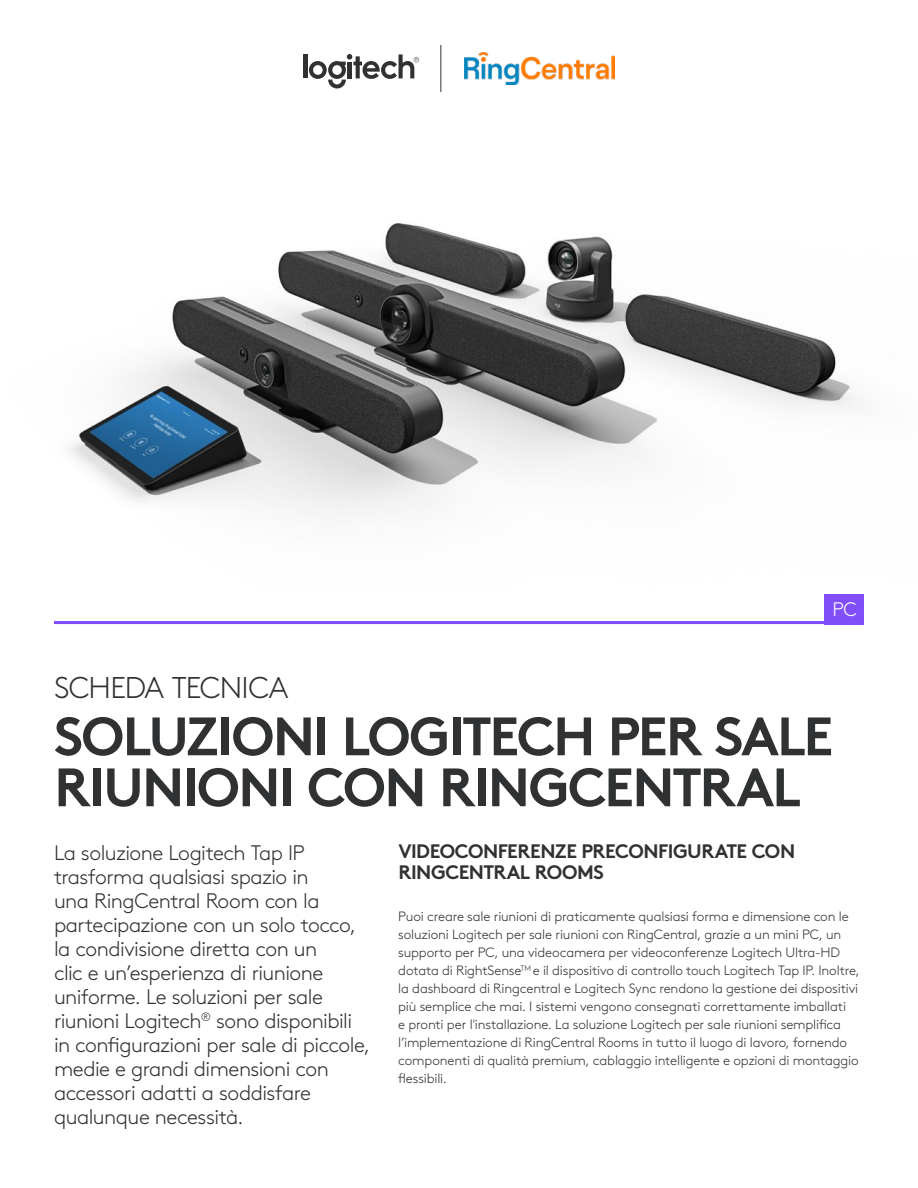
<style>
.page{position:relative;width:918px;height:1188px;background:#fff}
.page>*{position:absolute;margin:0;border:0;box-sizing:border-box;transform-origin:0 0}
.t1{font:700 54px/51px "Brown Pro";letter-spacing:-.03em;color:#2f3132}
.t2{font:300 30px "Brown Pro";letter-spacing:-.03em;color:#2f3132}
.t3{font:300 21px/24px "Brown Pro";letter-spacing:-.025em;color:#2f3132}
.t4{font:700 19.5px/21px "Brown Pro";letter-spacing:-.025em;color:#2f3132}
.t5{font:300 19.5px "Brown Pro";color:#fff}
.t6{font:300 13.5px/18px "Brown Pro";letter-spacing:-.01em;color:#2f3132}
</style>
<div class="page">
<div style="left:825px;top:594px;width:39px;height:30px;background:#814efa"></div>
<hr style="left:54px;top:621px;width:810px;height:3px;background:#814efa">
<img style="left:70px;top:223px;width:791px;height:292px">
<img style="left:464px;top:52px;width:151px;height:33px">
<hr style="left:303px;top:54px;width:4px;height:24px;background:#2f3132">
<svg style="left:309px;top:54px;width:110px;height:34px"></svg>
<hr style="left:348px;top:62px;width:4px;height:16px;background:#2f3132">
<hr style="left:441px;top:45px;width:1px;height:47px;background:#2f3132">
<h3 class="t5" style="left:832px;top:595px;width:26px">PC</h3>
<h2 class="t2" style="left:54px;top:665px;width:236px">SCHEDA TECNICA</h2>
<h1 class="t1" style="left:54px;top:705px;width:780px">SOLUZIONI LOGITECH PER SALE<br>RIUNIONI CON RINGCENTRAL</h1>
<h3 class="t4" style="left:398px;top:839px;width:398px">VIDEOCONFERENZE PRECONFIGURATE CON<br>RINGCENTRAL ROOMS</h3>
<p class="t6" style="left:398px;top:907px;width:463px">Puoi creare sale riunioni di praticamente qualsiasi forma e dimensione con le soluzioni Logitech per sale riunioni con RingCentral, grazie a un mini PC, un supporto per PC, una videocamera per videoconferenze Logitech Ultra-HD dotata di RightSense<sup>TM</sup> e il dispositivo di controllo touch Logitech Tap IP. Inoltre, la dashboard di Ringcentral e Logitech Sync rendono la gestione dei dispositivi più semplice che mai. I sistemi vengono consegnati correttamente imballati<br>e pronti per l'installazione. La soluzione Logitech per sale riunioni semplifica l’implementazione di RingCentral Rooms in tutto il luogo di lavoro, fornendo componenti di qualità premium, cablaggio intelligente e opzioni di montaggio flessibili.</p>
<p class="t3" style="left:54px;top:839px;width:318px">La soluzione Logitech Tap IP trasforma qualsiasi spazio in<br>una RingCentral Room con la partecipazione con un solo tocco, la condivisione diretta con un<br>clic e un’esperienza di riunione uniforme. Le soluzioni per sale riunioni Logitech<sup>®</sup> sono disponibili in configurazioni per sale di piccole, medie e grandi dimensioni con accessori adatti a soddisfare qualunque necessità.</p>
</div>
